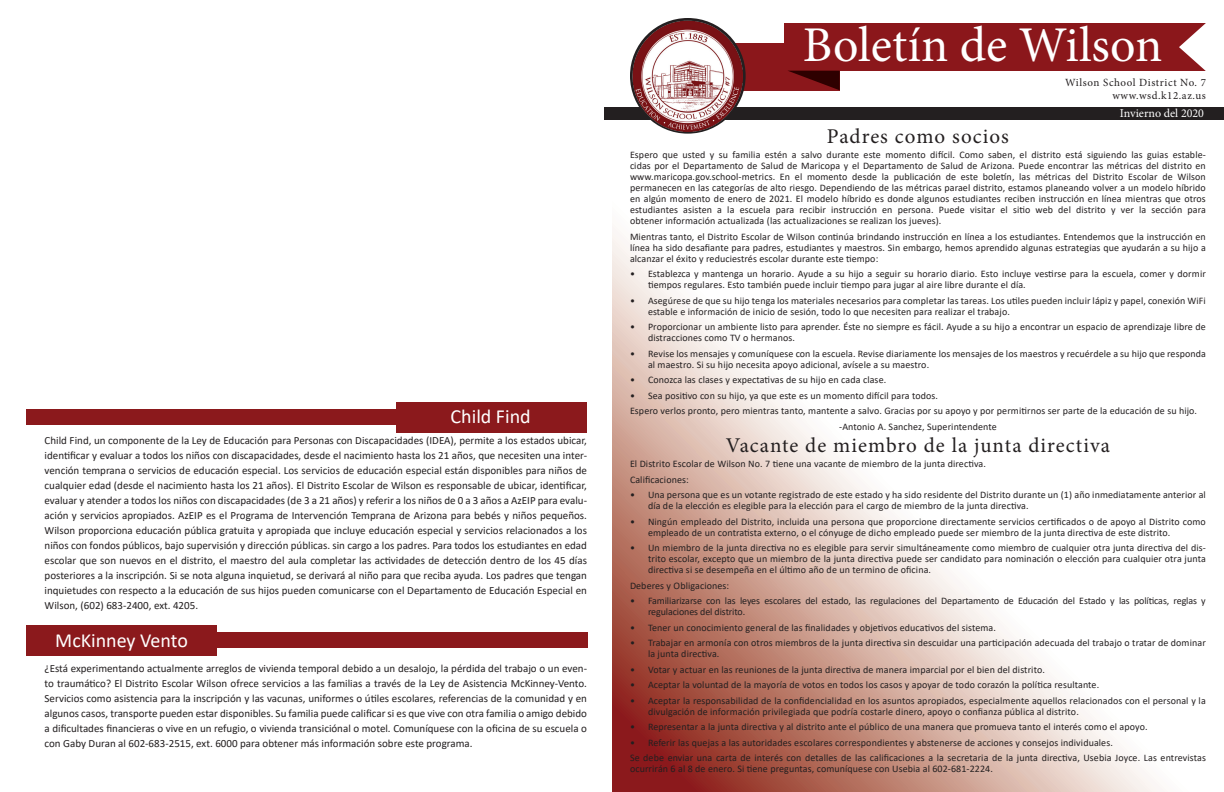
<style>
.page{position:relative;width:1224px;height:792px;background:#fff}
.page>*{position:absolute;margin:0;border:0;box-sizing:border-box;transform-origin:0 0}
.t1{font:50px "Minion Pro";color:#fff}
.t2{font:21px "Minion Pro";letter-spacing:.05em;color:#231f20}
.t3{font:20px "Calibri";color:#fff}
.t4{font:12px "Minion Pro";color:#fff}
.t5{font:11px/15px "Calibri";color:#231f20;text-align:justify}
.t6{font:11px/13.2px "Minion Pro";letter-spacing:.05em;color:#231f20;text-align:right}
.t7{font:10px/11px "Calibri";letter-spacing:.01em;color:#231f20}
.t8{font:10px/11px "Calibri";letter-spacing:-.01em;color:#231f20}
</style>
<div class="page">
<svg style="left:612px;top:18px;width:546px;height:774px"></svg>
<div style="left:722px;top:43px;width:118px;height:47px;background:#8b171b"></div>
<div style="left:785px;top:23px;width:421px;height:48px;background:#8b171b"></div>
<svg style="left:789px;top:71px;width:51px;height:19px"></svg>
<svg style="left:1179px;top:23px;width:27px;height:48px"></svg>
<div style="left:604px;top:107px;width:620px;height:13px;background:#231f20"></div>
<svg style="left:630px;top:18px;width:116px;height:116px"></svg>
<img style="left:633px;top:21px;width:109px;height:110px">
<div style="left:396px;top:402px;width:191px;height:31px;background:#8b191c"></div>
<div style="left:26px;top:625px;width:191px;height:30px;background:#8b191c"></div>
<div style="left:26px;top:409px;width:370px;height:15px;background:#8b191c"></div>
<div style="left:217px;top:632px;width:370px;height:16px;background:#8b191c"></div>
<h3 class="t3" style="left:451px;top:402px;width:82px">Child Find</h3>
<p class="t5" style="left:45px;top:433px;width:544px">Child Find, un componente de la Ley de Educación para Personas con Discapacidades (IDEA), permite a los estados ubicar, identificar y evaluar a todos los niños con discapacidades, desde el nacimiento hasta los 21 años, que necesiten una inter&shy;vención temprana o servicios de educación especial. Los servicios de educación especial están disponibles para niños de cualquier edad (desde el nacimiento hasta los 21 años). El Distrito Escolar de Wilson es responsable de ubicar, identificar, evaluar y atender a todos los niños con discapacidades (de 3 a 21 años) y referir a los niños de 0 a 3 años a AzEIP para evalu&shy;ación y servicios apropiados. AzEIP es el Programa de Intervención Temprana de Arizona para bebés y niños pequeños.<br>Wilson proporciona educación pública gratuita y apropiada que incluye educación especial y servicios relacionados a los niños con fondos públicos, bajo supervisión y dirección públicas. sin cargo a los padres. Para todos los estudiantes en edad escolar que son nuevos en el distrito, el maestro del aula completar las actividades de detección dentro de los 45 días posteriores a la inscripción. Si se nota alguna inquietud, se derivará al niño para que reciba ayuda. Los padres que tengan inquietudes con respecto a la educación de sus hijos pueden comunicarse con el Departamento de Educación Especial en Wilson, (602) 683-2400, ext. 4205.</p>
<h3 class="t3" style="left:55px;top:627px;width:134px">McKinney Vento</h3>
<p class="t5" style="left:45px;top:661px;width:544px">¿Está experimentando actualmente arreglos de vivienda temporal debido a un desalojo, la pérdida del trabajo o un even&shy;to traumático? El Distrito Escolar Wilson ofrece servicios a las familias a través de la Ley de Asistencia McKinney-Vento.<br>Servicios como asistencia para la inscripción y las vacunas, uniformes o útiles escolares, referencias de la comunidad y en algunos casos, transporte pueden estar disponibles. Su familia puede calificar si es que vive con otra familia o amigo debido a dificultades financieras o vive en un refugio, o vivienda transiciónal o motel. Comuníquese con la oficina de su escuela o con Gaby Duran al 602-683-2515, ext. 6000 para obtener más información sobre este programa.</p>
<h1 class="t1" style="left:803px;top:12px;width:361px">Boletín de Wilson</h1>
<p class="t6" style="left:1065px;top:76px;width:142px">Wilson School District No. 7 www.wsd.k12.az.us</p>
<h2 class="t2" style="left:827px;top:122px;width:184px">Padres como socios</h2>
<p class="t4" style="left:1120px;top:106px;width:86px">Invierno del 2020</p>
<p class="t7" style="left:630px;top:149px;width:577px;text-align:justify">Espero que usted y su familia estén a salvo durante este momento difícil. Como saben, el distrito está siguiendo las guias estable&shy;cidas por el Departamento de Salud de Maricopa y el Departamento de Salud de Arizona. Puede encontrar las métricas del distrito en www.maricopa.gov.school-metrics. En el momento desde la publicación de este boletín, las métricas del Distrito Escolar de Wilson permanecen en las categorías de alto riesgo. Dependiendo de las métricas parael distrito, estamos planeando volver a un modelo híbrido en algún momento de enero de 2021. El modelo híbrido es donde algunos estudiantes reciben instrucción en línea mientras que otros estudiantes asisten a la escuela para recibir instrucción en persona. Puede visitar el sitio web del distrito y ver la sección para obtener información actualizada (las actualizaciones se realizan los jueves).</p>
<p class="t7" style="left:630px;top:231px;width:577px;text-align:justify">Mientras tanto, el Distrito Escolar de Wilson continúa brindando instrucción en línea a los estudiantes. Entendemos que la instrucción en línea ha sido desafiante para padres, estudiantes y maestros. Sin embargo, hemos aprendido algunas estrategias que ayudarán a su hijo a alcanzar el éxito y reduciestrés escolar durante este tiempo:</p>
<p class="t7" style="left:648px;top:268px;width:559px;text-indent:-18px">• Establezca y mantenga un horario. Ayude a su hijo a seguir su horario diario. Esto incluye vestirse para la escuela, comer y dormir tiempos regulares. Esto también puede incluir tiempo para jugar al aire libre durante el día.</p>
<p class="t7" style="left:648px;top:295px;width:559px;text-indent:-18px">• Asegúrese de que su hijo tenga los materiales necesarios para completar las tareas. Los utiles pueden incluir lápiz y papel, conexión WiFi estable e información de inicio de sesión, todo lo que necesiten para realizar el trabajo.</p>
<p class="t7" style="left:648px;top:321px;width:559px;text-indent:-18px">• Proporcionar un ambiente listo para aprender. Éste no siempre es fácil. Ayude a su hijo a encontrar un espacio de aprendizaje libre de distracciones como TV o hermanos.</p>
<p class="t7" style="left:648px;top:348px;width:559px;text-indent:-18px">• Revise los mensajes y comuníquese con la escuela. Revise diariamente los mensajes de los maestros y recuérdele a su hijo que responda al maestro. Si su hijo necesita apoyo adicional, avísele a su maestro.</p>
<p class="t7" style="left:630px;top:374px;width:258px">• Conozca las clases y expectativas de su hijo en cada clase.</p>
<p class="t7" style="left:630px;top:390px;width:310px">• Sea positivo con su hijo, ya que este es un momento difícil para todos.</p>
<p class="t7" style="left:630px;top:405px;width:569px">Espero verlos pronto, pero mientras tanto, mantente a salvo. Gracias por su apoyo y por permitirnos ser parte de la educación de su hijo.</p>
<p class="t7" style="left:839px;top:421px;width:159px">-Antonio A. Sanchez, Superintendente</p>
<h2 class="t2" style="left:726px;top:431px;width:386px">Vacante de miembro de la junta directiva</h2>
<p class="t7" style="left:630px;top:456px;width:357px;line-height:15.5px">El Distrito Escolar de Wilson No. 7 tiene una vacante de miembro de la junta directiva.<br>Calificaciones:</p>
<p class="t7" style="left:648px;top:489px;width:559px;text-indent:-18px">• Una persona que es un votante registrado de este estado y ha sido residente del Distrito durante un (1) año inmediatamente anterior al día de la elección es elegible para la elección para el cargo de miembro de la junta directiva.</p>
<p class="t7" style="left:648px;top:516px;width:559px;text-indent:-18px">• Ningún empleado del Distrito, incluida una persona que proporcione directamente servicios certificados o de apoyo al Distrito como empleado de un contratista externo, o el cónyuge de dicho empleado puede ser miembro de la junta directiva de este distrito.</p>
<p class="t7" style="left:648px;top:542px;width:559px;text-align:justify;text-indent:-18px">• Un miembro de la junta directiva no es elegible para servir simultáneamente como miembro de cualquier otra junta directiva del dis&shy;trito escolar, excepto que un miembro de la junta directiva puede ser candidato para nominación o elección para cualquier otra junta directiva si se desempeña en el último año de un termino de oficina.</p>
<p class="t7" style="left:630px;top:580px;width:101px">Deberes y Obligaciones:</p>
<p class="t8" style="left:648px;top:595px;width:559px;text-indent:-18px">• Familiarizarse con las leyes escolares del estado, las regulaciones del Departamento de Educación del Estado y las políticas, reglas y regulaciones del distrito.</p>
<p class="t7" style="left:630px;top:622px;width:367px">• Tener un conocimiento general de las finalidades y objetivos educativos del sistema.</p>
<p class="t7" style="left:648px;top:637px;width:559px;text-indent:-18px">• Trabajar en armonía con otros miembros de la junta directiva sin descuidar una participación adecuada del trabajo o tratar de dominar la junta directiva.</p>
<p class="t7" style="left:630px;top:664px;width:416px">• Votar y actuar en las reuniones de la junta directiva de manera imparcial por el bien del distrito.</p>
<p class="t7" style="left:630px;top:679px;width:471px">• Aceptar la voluntad de la mayoría de votos en todos los casos y apoyar de todo corazón la política resultante.</p>
<p class="t7" style="left:648px;top:695px;width:559px;text-indent:-18px">• Aceptar la responsabilidad de la confidencialidad en los asuntos apropiados, especialmente aquellos relacionados con el personal y la divulgación de información privilegiada que podría costarle dinero, apoyo o confianza pública al distrito.</p>
<p class="t7" style="left:630px;top:721px;width:519px">• Representar a la junta directiva y al distrito ante el público de una manera que promueva tanto el interés como el apoyo.</p>
<p class="t7" style="left:630px;top:735px;width:577px;line-height:15.5px">• Referir las quejas a las autoridades escolares correspondientes y abstenerse de acciones y consejos individuales.<br>Se debe enviar una carta de interés con detalles de las calificaciones a la secretaria de la junta directiva, Usebia Joyce. Las entrevistas</p>
<p class="t7" style="left:630px;top:763px;width:364px">ocurrirán 6 al 8 de enero. Si tiene preguntas, comuníquese con Usebia al 602-681-2224.</p>
</div>
